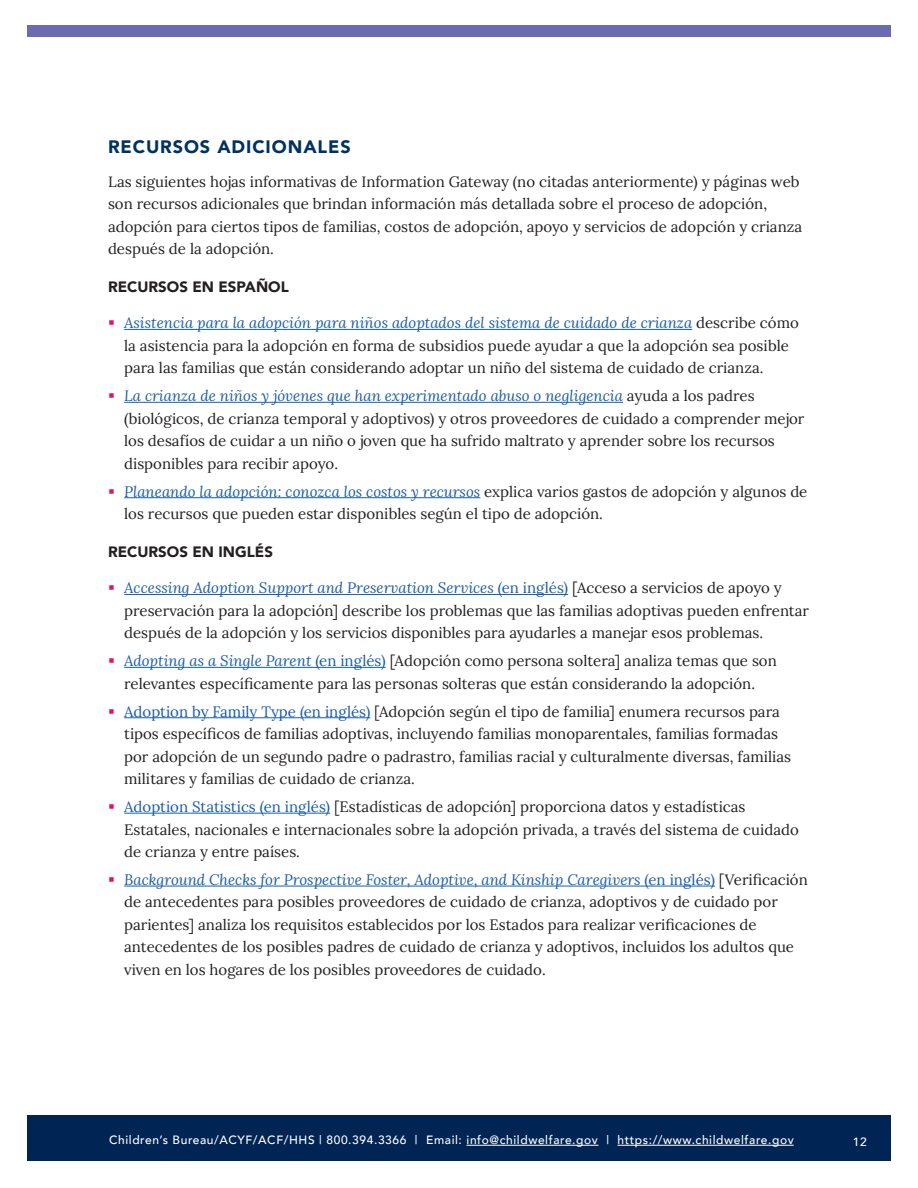
<style>
.page{position:relative;width:918px;height:1188px;background:#fff}
.page>*{position:absolute;margin:0;border:0;box-sizing:border-box;transform-origin:0 0}
.t1{font:900 18px "Avenir";letter-spacing:.05em;color:#00325f}
.t2{font:15px/22.5px "Lora";color:#231f20}
.t3{font:900 15px "Avenir";color:#231f20}
.t4{font:500 12px "Avenir";letter-spacing:.05em;color:#fff}
.s1{font-style:italic;color:#195daa}
.s2{color:#195daa}
</style>
<div class="page">
<div style="left:27px;top:1116px;width:864px;height:45px;background:#002453"></div>
<hr style="left:467px;top:1145px;width:132px;height:1px;background:#fff">
<hr style="left:618px;top:1145px;width:176px;height:1px;background:#fff">
<div style="left:27px;top:26px;width:864px;height:12px;background:#6a6cb2"></div>
<hr style="left:124px;top:329px;width:568px;height:1px;background:#195daa">
<hr style="left:124px;top:402px;width:499px;height:1px;background:#195daa">
<hr style="left:124px;top:497px;width:356px;height:1px;background:#195daa">
<hr style="left:124px;top:594px;width:444px;height:1px;background:#195daa">
<hr style="left:124px;top:667px;width:262px;height:1px;background:#195daa">
<hr style="left:124px;top:717px;width:246px;height:1px;background:#195daa">
<hr style="left:124px;top:813px;width:206px;height:1px;background:#195daa">
<hr style="left:124px;top:886px;width:591px;height:1px;background:#195daa">
<h2 class="t1" style="left:108px;top:132px;width:244px">RECURSOS ADICIONALES</h2>
<p class="t2" style="left:108px;top:169px;width:696px">Las siguientes hojas informativas de Information Gateway (no citadas anteriormente) y páginas web son recursos adicionales que brindan información más detallada sobre el proceso de adopción, adopción para ciertos tipos de familias, costos de adopción, apoyo y servicios de adopción y crianza después de la adopción.</p>
<h3 class="t3" style="left:108px;top:274px;width:182px">RECURSOS EN ESPAÑOL</h3>
<p class="t2" style="left:124px;top:311px;width:676px"><span class="s1">Asistencia para la adopción para niños adoptados del sistema de cuidado de crianza</span> describe cómo la asistencia para la adopción en forma de subsidios puede ayudar a que la adopción sea posible para las familias que están considerando adoptar un niño del sistema de cuidado de crianza.</p>
<p class="t2" style="left:124px;top:384px;width:682px"><span class="s1">La crianza de niños y jóvenes que han experimentado abuso o negligencia</span> ayuda a los padres (biológicos, de crianza temporal y adoptivos) y otros proveedores de cuidado a comprender mejor los desafíos de cuidar a un niño o joven que ha sufrido maltrato y aprender sobre los recursos disponibles para recibir apoyo.</p>
<p class="t2" style="left:124px;top:479px;width:685px"><span class="s1">Planeando la adopción: conozca los costos y recursos</span> explica varios gastos de adopción y algunos de los recursos que pueden estar disponibles según el tipo de adopción.</p>
<h3 class="t3" style="left:108px;top:539px;width:166px">RECURSOS EN INGLÉS</h3>
<p class="t2" style="left:124px;top:576px;width:686px"><span class="s1">Accessing Adoption Support and Preservation Services</span> <span class="s2">(en inglés)</span> [Acceso a servicios de apoyo y preservación para la adopción] describe los problemas que las familias adoptivas pueden enfrentar después de la adopción y los servicios disponibles para ayudarles a manejar esos problemas.</p>
<p class="t2" style="left:124px;top:649px;width:654px"><span class="s1">Adopting as a Single Parent</span> <span class="s2">(en inglés)</span> [Adopción como persona soltera] analiza temas que son relevantes específicamente para las personas solteras que están considerando la adopción.</p>
<p class="t2" style="left:124px;top:699px;width:668px"><span class="s2">Adoption by Family Type (en inglés)</span> [Adopción según el tipo de familia] enumera recursos para tipos específicos de familias adoptivas, incluyendo familias monoparentales, familias formadas por adopción de un segundo padre o padrastro, familias racial y culturalmente diversas, familias militares y familias de cuidado de crianza.</p>
<p class="t2" style="left:124px;top:794px;width:676px"><span class="s2">Adoption Statistics (en inglés)</span> [Estadísticas de adopción] proporciona datos y estadísticas<br>Estatales, nacionales e internacionales sobre la adopción privada, a través del sistema de cuidado de crianza y entre países.</p>
<p class="t2" style="left:124px;top:867px;width:685px"><span class="s1">Background Checks for Prospective Foster, Adoptive, and Kinship Caregivers</span> <span class="s2">(en inglés)</span> [Verificación de antecedentes para posibles proveedores de cuidado de crianza, adoptivos y de cuidado por parientes] analiza los requisitos establecidos por los Estados para realizar verificaciones de antecedentes de los posibles padres de cuidado de crianza y adoptivos, incluidos los adultos que viven en los hogares de los posibles proveedores de cuidado.</p>
<p class="t4" style="left:109px;top:1130px;width:686px">Children’s Bureau/ACYF/ACF/HHS | 800.394.3366 | Email: info@childwelfare.gov | https://www.childwelfare.gov</p>
<p class="t4" style="left:853px;top:1131px;width:15px">12</p>
</div>
